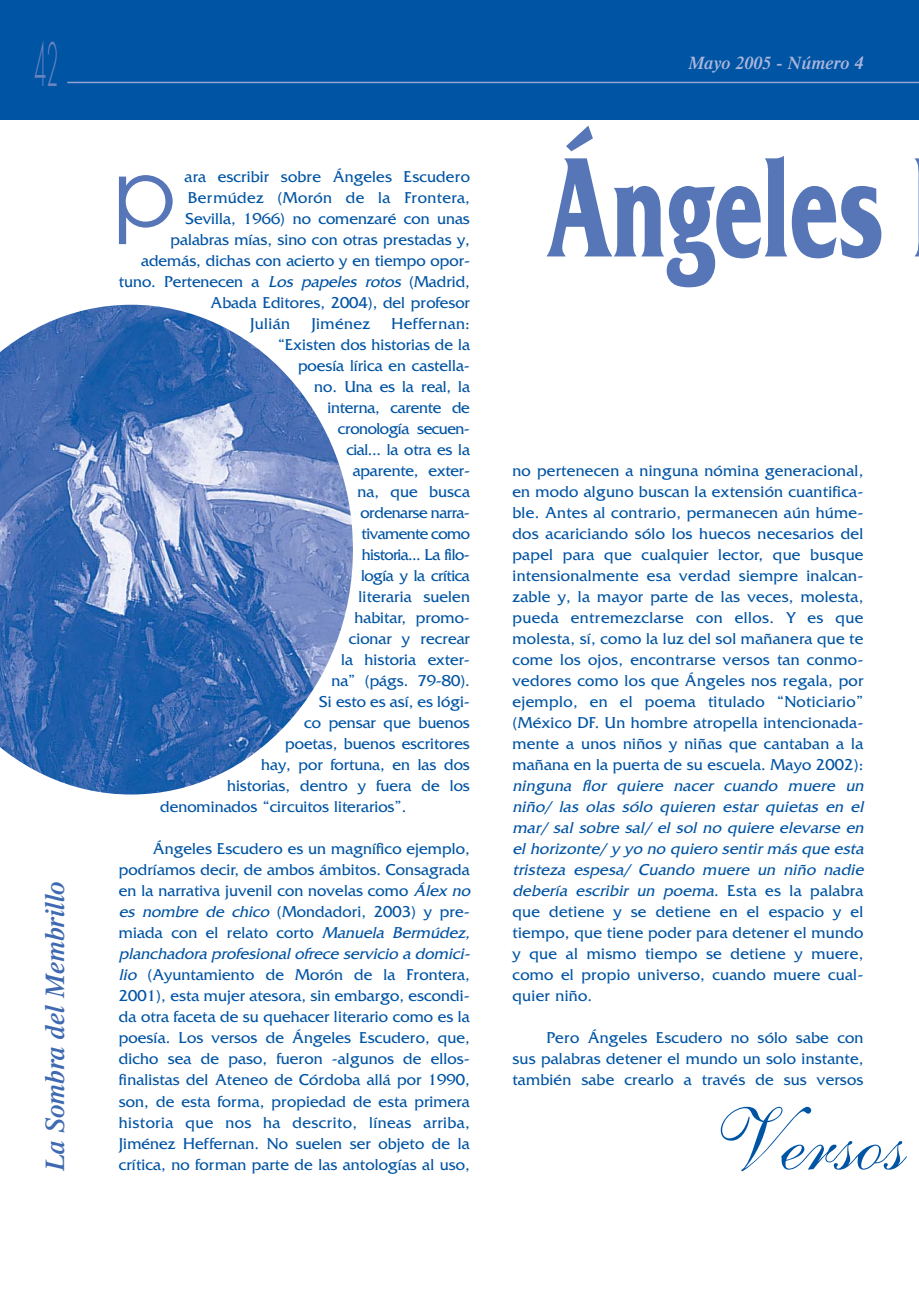
<style>
.page{position:relative;width:919px;height:1289px;background:#fff}
.page>*{position:absolute;margin:0;border:0;box-sizing:border-box;transform-origin:0 0}
.t1{font:700 148.95px "Friz Quadrata";color:#5676b8;scale:.62 1}
.t2{font:90px "Shelley Allegro Script";color:#0054a4}
.t3{font:300 58.2px "Futura";color:#6c84c0;scale:.33 1}
.t4{font:italic 600 27px "Times";color:#3f6ab1}
.t5{font:italic 600 18px "Times";color:#adb7dc}
.t6{font:16.5px/21px "Friz Quadrata";letter-spacing:.005em;color:#0054a4;text-align:justify}
.t7{font:italic 16.5px/21px "Friz Quadrata";letter-spacing:.015em;color:#0054a4}
.t8{font:16.5px "Friz Quadrata";letter-spacing:-.03em;color:#0054a4}
.t9{font:16.5px "Friz Quadrata";letter-spacing:-.015em;color:#0054a4}
.t10{font:16.5px "Friz Quadrata";letter-spacing:-.04em;color:#0054a4}
.t11{font:16.5px "Friz Quadrata";letter-spacing:-.035em;color:#0054a4}
.s1{font-style:italic}
.s2{font-style:normal}
</style>
<div class="page">
<div style="left:1px;top:1px;width:917px;height:119px;background:#0054a4"></div>
<hr style="left:67px;top:82px;width:851px;height:1px;background:#96a4d2">
<img style="left:0;top:305px;width:353px;height:489px">
<svg style="left:119px;top:175px;width:54px;height:69px"></svg>
<h3 class="t3" style="left:34px;top:38px;width:74px">42</h3>
<h3 class="t4" style="left:45px;top:1170px;width:291px;rotate:-90deg">La Sombra del Membrillo</h3>
<p class="t6" style="left:185px;top:168px;width:287px">ara escribir sobre Ángeles Escudero</p>
<p class="t6" style="left:188px;top:189px;width:283px">Bermúdez (Morón de la Frontera,</p>
<p class="t6" style="left:185px;top:210px;width:286px">Sevilla, 1966) no comenzaré con unas</p>
<p class="t6" style="left:170px;top:231px;width:301px">palabras mías, sino con otras prestadas y,</p>
<p class="t6" style="left:141px;top:252px;width:330px">además, dichas con acierto y en tiempo opor-</p>
<p class="t6" style="left:119px;top:273px;width:352px">tuno. Pertenecen a <span class="s1">Los papeles rotos</span> (Madrid,</p>
<p class="t6" style="left:210px;top:294px;width:261px">Abada Editores, 2004), del profesor</p>
<p class="t6" style="left:250px;top:315px;width:41px">Julián</p>
<p class="t6" style="left:311px;top:315px;width:60px">Jiménez</p>
<p class="t6" style="left:391px;top:315px;width:80px">Heffernan:</p>
<p class="t6" style="left:278px;top:336px;width:194px">“Existen dos historias de la</p>
<p class="t6" style="left:298px;top:357px;width:173px">poesía lírica en castella-</p>
<p class="t9" style="left:314px;top:381px;width:157px">no. Una es la real, la</p>
<p class="t9" style="left:327px;top:402px;width:144px">interna, carente de</p>
<p class="t8" style="left:338px;top:423px;width:133px">cronología secuen-</p>
<p class="t6" style="left:346px;top:441px;width:125px">cial... la otra es la</p>
<p class="t6" style="left:353px;top:462px;width:119px">aparente, exter-</p>
<p class="t6" style="left:357px;top:483px;width:114px">na, que busca</p>
<p class="t8" style="left:360px;top:507px;width:111px">ordenarse narra-</p>
<p class="t11" style="left:361px;top:528px;width:110px">tivamente como</p>
<p class="t10" style="left:362px;top:549px;width:109px">historia... La filo-</p>
<p class="t8" style="left:361px;top:570px;width:110px">logía y la crítica</p>
<p class="t6" style="left:358px;top:588px;width:113px">literaria suelen</p>
<p class="t6" style="left:354px;top:609px;width:117px">habitar, promo-</p>
<p class="t6" style="left:349px;top:630px;width:123px">cionar y recrear</p>
<p class="t6" style="left:341px;top:651px;width:130px">la historia exter-</p>
<p class="t6" style="left:331px;top:672px;width:140px">na” (págs. 79-80).</p>
<p class="t6" style="left:319px;top:693px;width:152px">Si esto es así, es lógi-</p>
<p class="t6" style="left:304px;top:714px;width:167px">co pensar que buenos</p>
<p class="t6" style="left:285px;top:735px;width:186px">poetas, buenos escritores</p>
<p class="t6" style="left:261px;top:756px;width:210px">hay, por fortuna, en las dos</p>
<p class="t6" style="left:227px;top:777px;width:244px">historias, dentro y fuera de los</p>
<p class="t6" style="left:160px;top:798px;width:247px">denominados “circuitos literarios”.</p>
<p class="t6" style="left:119px;top:840px;width:355px;text-align:left;text-indent:34px">Ángeles Escudero es un magnífico ejemplo, podríamos decir, de ambos ámbitos. Consagrada en la narrativa juvenil con novelas como <span class="s1">Álex no es nombre de chico</span> (Mondadori, 2003) y pre&shy;miada con el relato corto <span class="s1">Manuela Bermúdez, planchadora profesional ofrece servicio a domici&shy;lio</span> (Ayuntamiento de Morón de la Frontera, 2001), esta mujer atesora, sin embargo, escondi&shy;da otra faceta de su quehacer literario como es la poesía. Los versos de Ángeles Escudero, que, dicho sea de paso, fueron -algunos de ellos&shy;finalistas del Ateneo de Córdoba allá por 1990, son, de esta forma, propiedad de esta primera historia que nos ha descrito, líneas arriba, Jiménez Heffernan. No suelen ser objeto de la crítica, no forman parte de las antologías al uso,</p>
<p class="t5" style="left:688px;top:56px;width:176px">Mayo 2005 - Número 4</p>
<h1 class="t1" style="left:546px;top:156px;width:545px">Ángeles</h1>
<p class="t6" style="left:512px;top:462px;width:352px">no pertenecen a ninguna nómina generacional, en modo alguno buscan la extensión cuantifica&shy;ble. Antes al contrario, permanecen aún húme&shy;dos acariciando sólo los huecos necesarios del papel para que cualquier lector, que busque intensionalmente esa verdad siempre inalcan&shy;zable y, la mayor parte de las veces, molesta, pueda entremezclarse con ellos. Y es que molesta, sí, como la luz del sol mañanera que te come los ojos, encontrarse versos tan conmo&shy;vedores como los que Ángeles nos regala, por ejemplo, en el poema titulado “Noticiario” (México DF. Un hombre atropella intencionada&shy;mente a unos niños y niñas que cantaban a la mañana en la puerta de su escuela. Mayo 2002):</p>
<p class="t7" style="left:512px;top:777px;width:355px">ninguna flor quiere nacer cuando muere un niño/ las olas sólo quieren estar quietas en el mar/ sal sobre sal/ el sol no quiere elevarse en el horizonte/ y yo no quiero sentir más que esta tristeza espesa/ Cuando muere un niño nadie debería escribir un poema<span class="s2">. E s t a e s l a p a l a b r a que detiene y se detiene en el espacio y el tiempo, que tiene poder para detener el mundo y que al mismo tiempo se detiene y muere, como el propio universo, cuando muere cual&shy;quier niño.</span></p>
<p class="t6" style="left:512px;top:1029px;width:352px;text-indent:34px">Pero Ángeles Escudero no sólo sabe con sus palabras detener el mundo un solo instante, también sabe crearlo a través de sus versos</p>
<h2 class="t2" style="left:696px;top:1115px;width:196px">Versos</h2>
</div>
